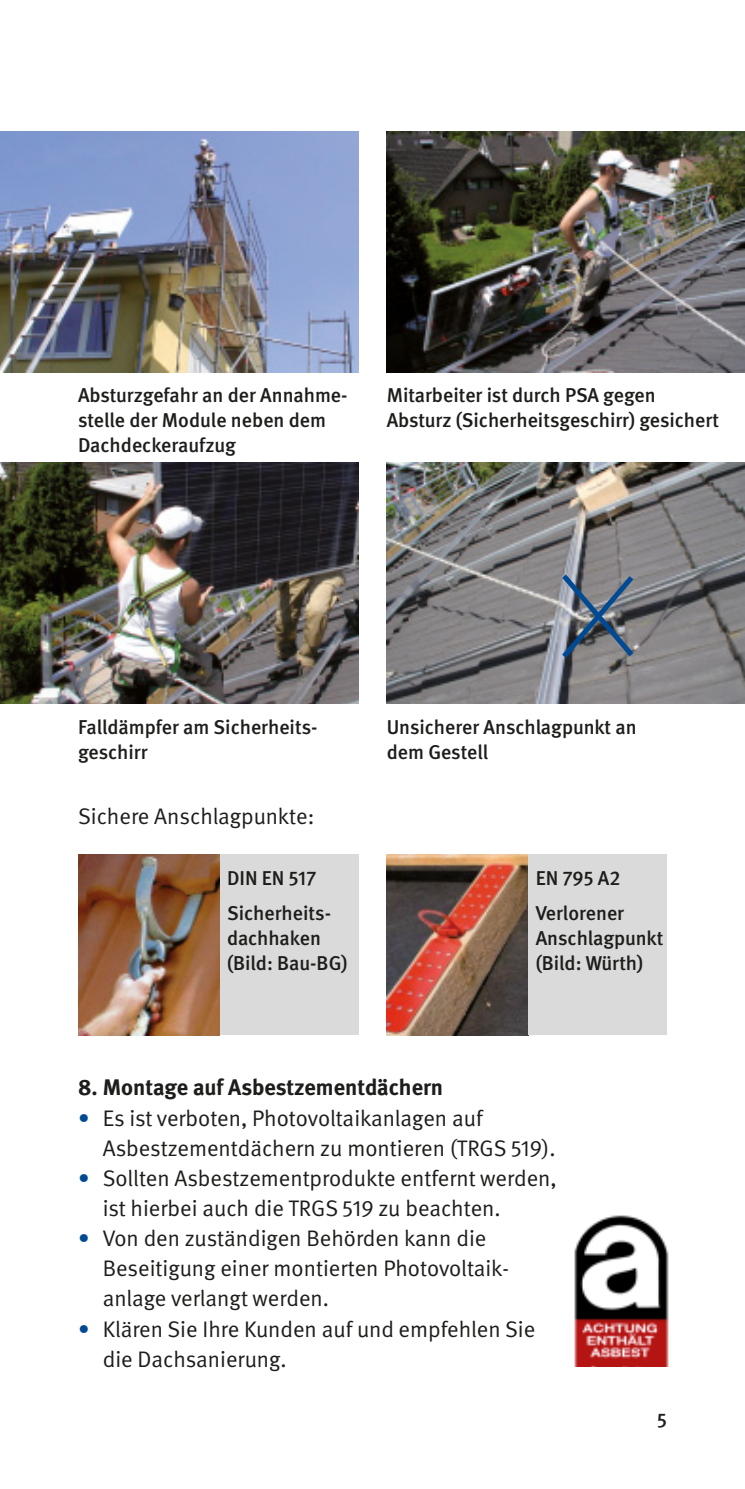
<style>
.page{position:relative;width:745px;height:1489px;background:#fff}
.page>*{position:absolute;margin:0;border:0;box-sizing:border-box;transform-origin:0 0}
.t1{font:22.5px/30px "DGUV Meta";color:#1d1d1b}
.t2{font:700 22.5px "DGUV Meta";color:#1d1d1b}
.t3{font:500 20px/25px "DGUV Meta";color:#1d1d1b}
.s1{color:#004993}
</style>
<div class="page">
<hr style="left:744px;top:221px;width:1px;height:844px;background:#9d9c9c">
<hr style="left:744px;top:1095px;width:1px;height:393px;background:#004993">
<img style="left:386px;top:131px;width:358px;height:241px">
<img style="left:0;top:131px;width:358px;height:241px">
<img style="left:386px;top:462px;width:358px;height:241px">
<img style="left:0;top:462px;width:358px;height:241px">
<img style="left:78px;top:854px;width:142px;height:181px">
<div style="left:220px;top:854px;width:138px;height:181px;background:#dadada"></div>
<img style="left:386px;top:854px;width:142px;height:181px">
<div style="left:528px;top:854px;width:138px;height:181px;background:#dadada"></div>
<img style="left:574px;top:1215px;width:94px;height:151px">
<svg style="left:556px;top:569px;width:82px;height:94px;background:#727b88"></svg>
<p class="t3" style="left:78px;top:384px;width:271px">Absturzgefahr an der Annahme&shy;stelle der Module neben dem<br>Dachdeckeraufzug</p>
<p class="t3" style="left:386px;top:384px;width:334px">Mitarbeiter ist durch PSA gegen<br>Absturz (Sicherheitsgeschirr) gesichert</p>
<p class="t3" style="left:78px;top:716px;width:241px">Falldämpfer am Sicherheits&shy;geschirr</p>
<p class="t3" style="left:386px;top:716px;width:251px">Unsicherer Anschlagpunkt an dem Gestell</p>
<p class="t1" style="left:78px;top:803px;width:237px">Sichere Anschlagpunkte:</p>
<p class="t3" style="left:227px;top:861px;width:105px;line-height:35.8px">DIN EN 517<br>Sicherheits-</p>
<p class="t3" style="left:227px;top:927px;width:122px">dachhaken (Bild: Bau-BG)</p>
<p class="t3" style="left:535px;top:861px;width:90px;line-height:35.8px">EN 795 A2<br>Verlorener</p>
<p class="t3" style="left:535px;top:927px;width:129px">Anschlagpunkt (Bild: Würth)</p>
<p class="t2" style="left:78px;top:1079px;width:366px">8. Montage auf Asbestzementdächern</p>
<p class="t1" style="left:103px;top:1104px;width:454px;text-indent:-25px"><span class="s1">•</span> Es ist verboten, Photovoltaikanlagen auf<br>Asbestzementdächern zu montieren (TRGS 519).</p>
<p class="t1" style="left:103px;top:1164px;width:455px;text-indent:-25px"><span class="s1">•</span> Sollten Asbestzementprodukte entfernt werden, ist hierbei auch die TRGS 519 zu beachten.</p>
<p class="t1" style="left:103px;top:1224px;width:407px;text-indent:-25px"><span class="s1">•</span> Von den zuständigen Behörden kann die<br>Beseitigung einer montierten Photovoltaik - anlage verlangt werden.</p>
<p class="t1" style="left:103px;top:1315px;width:434px;text-indent:-25px"><span class="s1">•</span> Klären Sie Ihre Kunden auf und empfehlen Sie die Dachsanierung.</p>
<p class="t3" style="left:656px;top:1408px;width:11px">5</p>
</div>
